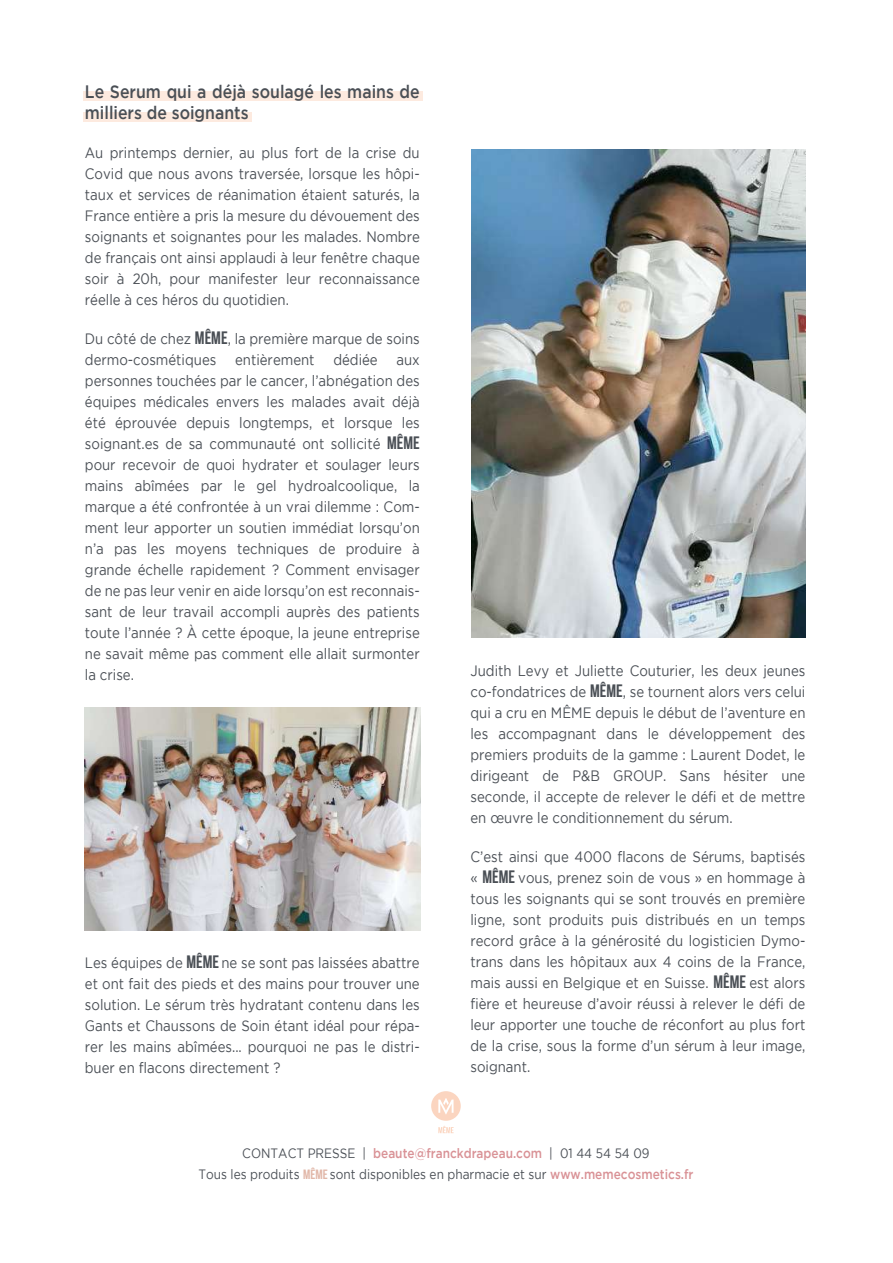
<style>
.page{position:relative;width:893px;height:1263px;background:#fff}
.page>*{position:absolute;margin:0;border:0;box-sizing:border-box;transform-origin:0 0}
.t1{font:500 18px/21px "Gotham";color:#4a4f55;scale:.88 1}
.t2{font:15px/21px "Gotham";color:#4a4f55;text-align:justify;scale:.88 1}
.t3{font:13.5px/21px "Gotham";color:#4a4f55;text-align:center;scale:.88 1}
.s1{font-family:"Bebas Neue";font-weight:700;font-size:18px}
.s2{font-weight:500;color:#d99296}
.s3{font-family:"Bebas Neue";font-weight:700;color:#e1b7a8}
</style>
<div class="page">
<div style="left:83px;top:91px;width:339px;height:10px;background:#fdeadf"></div>
<div style="left:83px;top:113px;width:169px;height:9px;background:#fdeadf"></div>
<img style="left:85px;top:707px;width:335px;height:224px">
<img style="left:471px;top:149px;width:334px;height:488px">
<svg style="left:431px;top:1091px;width:30px;height:42px"></svg>
<p class="t1" style="left:85px;top:80px;width:382px">Le Serum qui a déjà soulagé les mains de milliers de soignants</p>
<p class="t2" style="left:85px;top:142px;width:382px">Au printemps dernier, au plus fort de la crise du Covid que nous avons traversée, lorsque les hôpi&shy;taux et services de réanimation étaient saturés, la France entière a pris la mesure du dévouement des soignants et soignantes pour les malades. Nombre de français ont ainsi applaudi à leur fenêtre chaque soir à 20h, pour manifester leur reconnaissance réelle à ces héros du quotidien.</p>
<p class="t2" style="left:85px;top:328px;width:382px">Du côté de chez <span class="s1">MÊME</span>, la première marque de soins dermo-cosmétiques entièrement dédiée aux personnes touchées par le cancer, l’abnégation des équipes médicales envers les malades avait déjà été éprouvée depuis longtemps, et lorsque les soignant.es de sa communauté ont sollicité <span class="s1">MÊME </span>pour recevoir de quoi hydrater et soulager leurs mains abîmées par le gel hydroalcoolique, la marque a été confrontée à un vrai dilemme : Com&shy;ment leur apporter un soutien immédiat lorsqu’on n’a pas les moyens techniques de produire à grande échelle rapidement ? Comment envisager de ne pas leur venir en aide lorsqu’on est reconnais&shy;sant de leur travail accompli auprès des patients toute l’année ? À cette époque, la jeune entreprise ne savait même pas comment elle allait surmonter la crise.</p>
<p class="t2" style="left:85px;top:951px;width:382px">Les équipes de <span class="s1">MÊME</span> ne se sont pas laissées abattre et ont fait des pieds et des mains pour trouver une solution. Le sérum très hydratant contenu dans les Gants et Chaussons de Soin étant idéal pour répa&shy;rer les mains abîmées... pourquoi ne pas le distri&shy;buer en flacons directement ?</p>
<p class="t2" style="left:470px;top:660px;width:382px">Judith Levy et Juliette Couturier, les deux jeunes co-fondatrices de <span class="s1">MÊME</span>, se tournent alors vers celui qui a cru en MÊME depuis le début de l’aventure en les accompagnant dans le développement des premiers produits de la gamme : Laurent Dodet, le dirigeant de P&amp;B GROUP. Sans hésiter une seconde, il accepte de relever le défi et de mettre en œuvre le conditionnement du sérum.</p>
<p class="t2" style="left:470px;top:846px;width:382px">C’est ainsi que 4000 flacons de Sérums, baptisés « <span class="s1">MÊME</span> vous, prenez soin de vous » en hommage à tous les soignants qui se sont trouvés en première ligne, sont produits puis distribués en un temps record grâce à la générosité du logisticien Dymo&shy;trans dans les hôpitaux aux 4 coins de la France, mais aussi en Belgique et en Suisse. <span class="s1">MÊME</span> est alors fière et heureuse d’avoir réussi à relever le défi de leur apporter une touche de réconfort au plus fort de la crise, sous la forme d’un sérum à leur image, soignant.</p>
<p class="t3" style="left:198px;top:1142px;width:564px">CONTACT PRESSE | <span class="s2">beaute@franckdrapeau.com</span> | 01 44 54 54 09<br>Tous les produits <span class="s3">MÊME</span> sont disponibles en pharmacie et sur <span class="s2">www.memecosmetics.fr</span></p>
</div>
